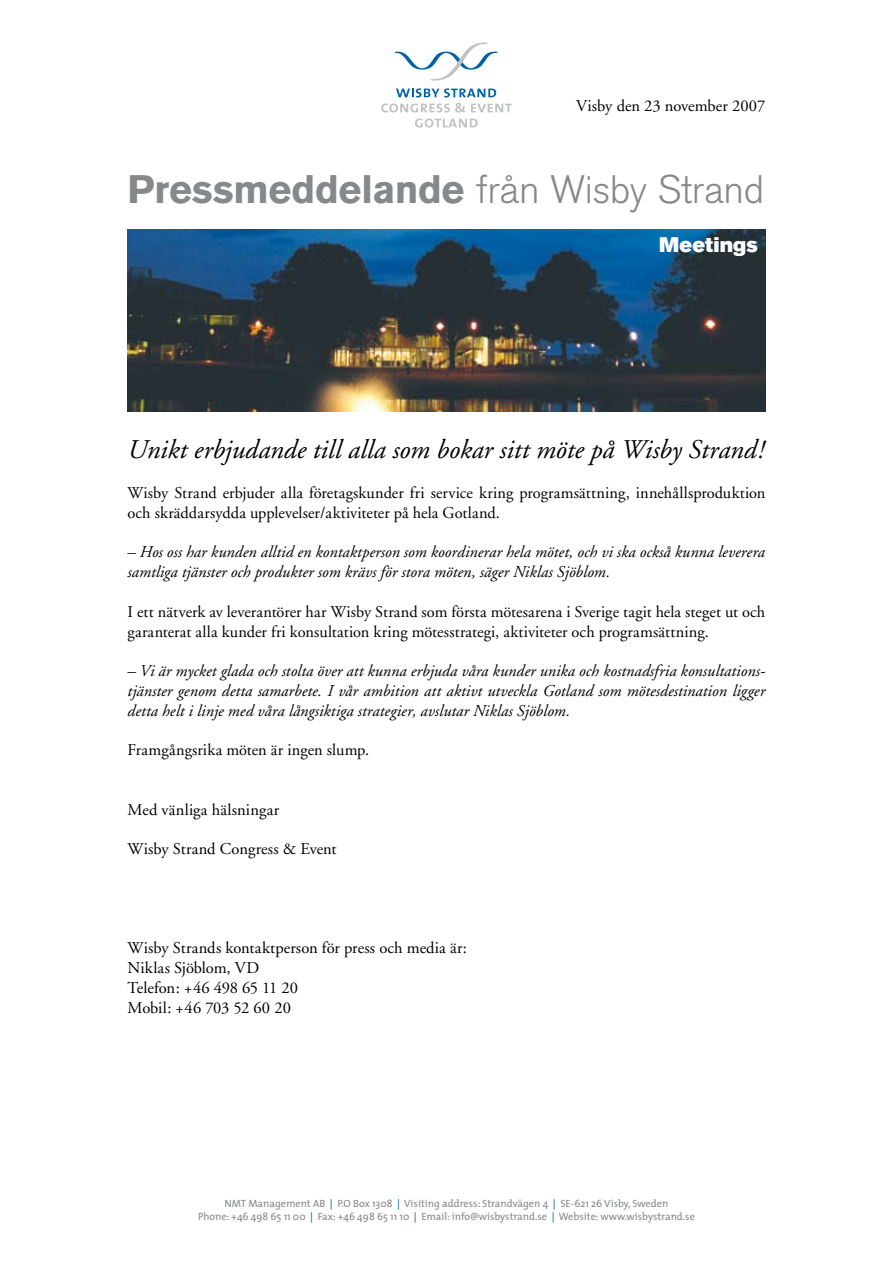
<style>
.page{position:relative;width:893px;height:1263px;background:#fff}
.page>*{position:absolute;margin:0;border:0;box-sizing:border-box;transform-origin:0 0}
.t1{font:700 39.45px "Akzidenz Grotesk BE";letter-spacing:-.01em;color:#878889}
.t2{font:italic 27px "Adobe Garamond";color:#000}
.t3{font:21px "Akzidenz Grotesk BE Super";letter-spacing:.005em;color:#fff}
.t4{font:16.5px/19.8px "Adobe Garamond";letter-spacing:.005em;color:#000}
.t5{font:italic 16.5px/19.8px "Adobe Garamond";letter-spacing:.005em;color:#000}
.t6{font:10.5px/13.5px "The Mix";color:#878889;text-align:center}
.s1{font-weight:300}
.s2{color:#0062a6}
</style>
<div class="page">
<svg style="left:395px;top:43px;width:103px;height:38px"></svg>
<svg style="left:396px;top:88px;width:100px;height:9px"></svg>
<svg style="left:381px;top:103px;width:84px;height:10px"></svg>
<svg style="left:471px;top:104px;width:41px;height:8px"></svg>
<svg style="left:415px;top:119px;width:63px;height:9px"></svg>
<img style="left:128px;top:230px;width:637px;height:182px">
<p class="t4" style="left:576px;top:96px;width:191px">Visby den 23 november 2007</p>
<h1 class="t1" style="left:128px;top:166px;width:638px">Pressmeddelande <span class="s1">från Wisby Strand</span></h1>
<p class="t3" style="left:659px;top:233px;width:100px">Meetings</p>
<h2 class="t2" style="left:128px;top:435px;width:638px">Unikt erbjudande till alla som bokar sitt möte på Wisby Strand!</h2>
<p class="t4" style="left:128px;top:483px;width:639px">Wisby Strand erbjuder alla företagskunder fri service kring programsättning, innehållsproduktion och skräddarsydda upplevelser/aktiviteter på hela Gotland.</p>
<p class="t5" style="left:128px;top:543px;width:639px">– Hos oss har kunden alltid en kontaktperson som koordinerar hela mötet, och vi ska också kunna leverera samtliga tjänster och produkter som krävs för stora möten, säger Niklas Sjöblom.</p>
<p class="t4" style="left:128px;top:602px;width:639px">I ett nätverk av leverantörer har Wisby Strand som första mötesarena i Sverige tagit hela steget ut och garanterat alla kunder fri konsultation kring mötesstrategi, aktiviteter och programsättning.</p>
<p class="t5" style="left:128px;top:662px;width:639px;text-align:justify">– Vi är mycket glada och stolta över att kunna erbjuda våra kunder unika och kostnadsfria konsultations&shy;tjänster genom detta samarbete. I vår ambition att aktivt utveckla Gotland som mötesdestination ligger detta helt i linje med våra långsiktiga strategier, avslutar Niklas Sjöblom.</p>
<p class="t4" style="left:128px;top:741px;width:243px">Framgångsrika möten är ingen slump.</p>
<p class="t4" style="left:128px;top:800px;width:153px">Med vänliga hälsningar</p>
<p class="t4" style="left:128px;top:840px;width:211px">Wisby Strand Congress &amp; Event</p>
<p class="t4" style="left:128px;top:939px;width:341px">Wisby Strands kontaktperson för press och media är:<br>Niklas Sjöblom, VD<br>Telefon: +46 498 65 11 20<br>Mobil: +46 703 52 60 20</p>
<p class="t6" style="left:198px;top:1196px;width:498px">NMT Management AB <span class="s2">|</span> P.O Box 1308 <span class="s2">|</span> Visiting address: Strandvägen 4 <span class="s2">|</span> SE-621 26 Visby, Sweden<br>Phone: +46 498 65 11 00 <span class="s2">|</span> Fax: +46 498 65 11 10 <span class="s2">|</span> Email: info@wisbystrand.se <span class="s2">|</span> Website: www.wisbystrand.se</p>
</div>
